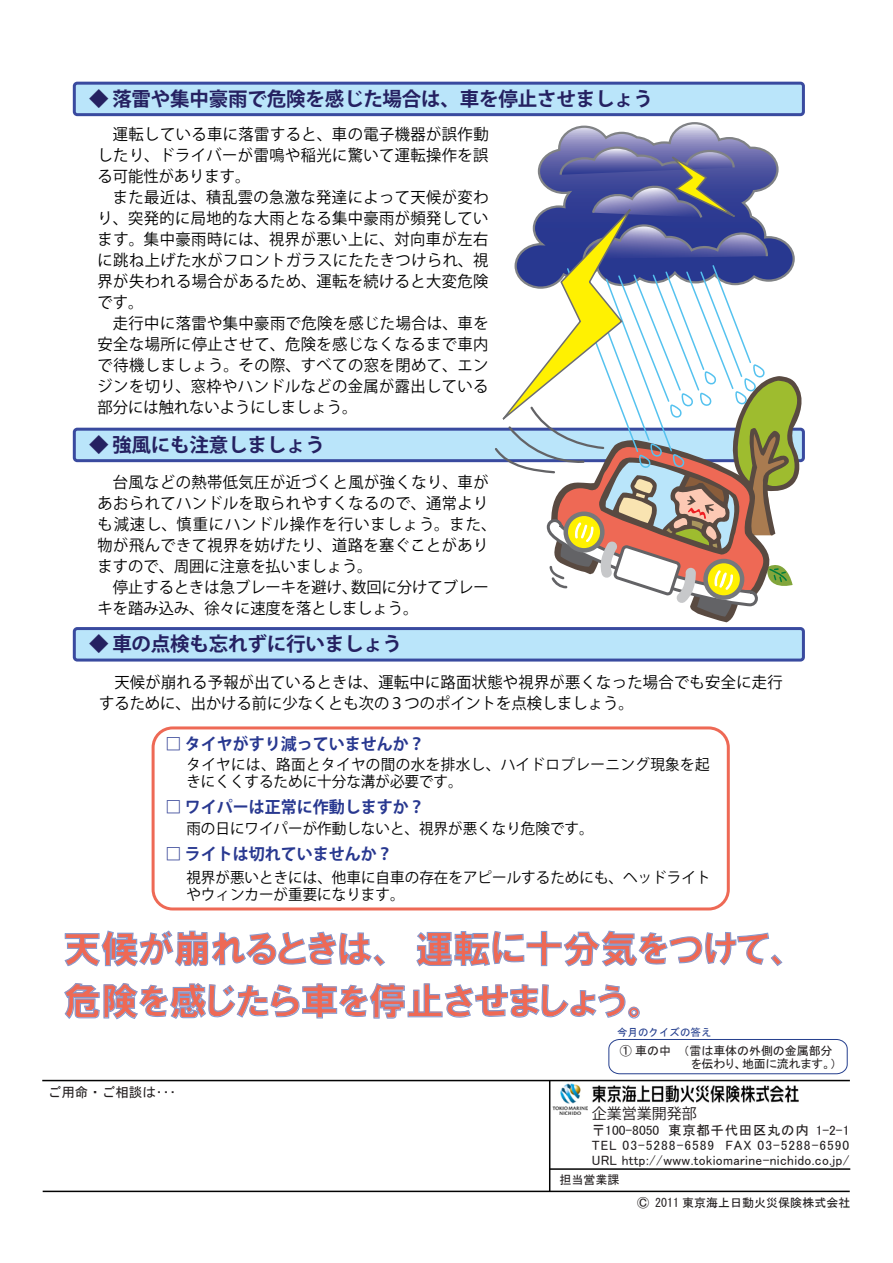
<style>
.page{position:relative;width:893px;height:1263px;background:#fff}
.page>*{position:absolute;margin:0;border:0;box-sizing:border-box;transform-origin:0 0}
.t1{font:37.5px/52.5px "HGP Soei Kakugothic UB";color:#ee6955}
.t2{font:700 19.5px "Koz Go Pro";letter-spacing:-.01em;color:#252161}
.t3{font:700 16.5px "Koz Go Pro";color:#283890}
.t4{font:15.75px/21px "Koz Go Pro";letter-spacing:.025em;color:#000}
.t5{font:15px/16.5px "Koz Go Pro";color:#000}
.t6{font:15px/16.5px "Koz Go Pro";letter-spacing:.03em;color:#000}
.t7{font:15px "Koz Go Pro";color:#231f20}
.t8{font:13.5px/15px "MS P Gothic";letter-spacing:.025em;color:#231f20;text-align:justify}
.t9{font:13.5px "MS Gothic";color:#231f20}
.t10{font:12px/13.5px "MS P Gothic";letter-spacing:-.01em;color:#231f20}
.t11{font:12px "MS Gothic";color:#231f20}
.t12{font:10.5px "MS Gothic";color:#253f8e}
</style>
<div class="page">
<img style="left:552px;top:1084px;width:35px;height:31px">
<img style="left:592px;top:1085px;width:207px;height:18px">
<hr style="left:43px;top:1190px;width:807px;height:2px;background:#030303">
<hr style="left:549px;top:1080px;width:1px;height:111px;background:#030303">
<hr style="left:550px;top:1168px;width:300px;height:2px;background:#030303">
<hr style="left:42px;top:1080px;width:808px;height:1px;background:#030303">
<svg style="left:608px;top:1039px;width:240px;height:35px"></svg>
<div style="left:74px;top:83px;width:729px;height:32px;background:#bae5fa;border-radius:3px"></div>
<div style="left:73px;top:82px;width:732px;height:34px;border:3px solid #394a9f;border-radius:3px"></div>
<div style="left:74px;top:429px;width:729px;height:32px;background:#bae5fa;border-radius:3px"></div>
<div style="left:73px;top:428px;width:732px;height:34px;border:3px solid #394a9f;border-radius:3px"></div>
<div style="left:74px;top:628px;width:729px;height:32px;background:#bae5fa;border-radius:3px"></div>
<div style="left:73px;top:627px;width:732px;height:34px;border:3px solid #394a9f;border-radius:3px"></div>
<svg style="left:64px;top:930px;width:719px;height:90px"></svg>
<svg style="left:558px;top:122px;width:191px;height:23px"></svg>
<div style="left:152px;top:726px;width:578px;height:184px;border:3px solid #ee6955;border-radius:20px"></div>
<svg style="left:493px;top:145px;width:312px;height:477px"></svg>
<p class="t2" style="left:89px;top:86px;width:566px">◆ 落雷や集中豪雨で危険を感じた場合は、車を停止させましょう</p>
<p class="t4" style="left:98px;top:124px;width:392px">　運転している車に落雷すると、車の電子機器が誤作動したり、ドライバーが雷鳴や稲光に驚いて運転操作を誤る可能性があります。<br>　また最近は、積乱雲の急激な発達によって天候が変わり、突発的に局地的な大雨となる集中豪雨が頻発しています。集中豪雨時には、視界が悪い上に、対向車が左右に跳ね上げた水がフロントガラスにたたきつけられ、視界が失われる場合があるため、運転を続けると大変危険です。<br>　走行中に落雷や集中豪雨で危険を感じた場合は、車を安全な場所に停止させて、危険を感じなくなるまで車内で待機しましょう。その際、すべての窓を閉めて、エンジンを切り、窓枠やハンドルなどの金属が露出している部分には触れないようにしましょう。</p>
<p class="t2" style="left:89px;top:432px;width:237px">◆ 強風にも注意しましょう</p>
<p class="t4" style="left:98px;top:472px;width:400px">　台風などの熱帯低気圧が近づくと風が強くなり、車があおられてハンドルを取られやすくなるので、通常よりも減速し、慎重にハンドル操作を行いましょう。また、物が飛んできて視界を妨げたり、道路を塞ぐことがありますので、周囲に注意を払いましょう。<br>　停止するときは急ブレーキを避け、数回に分けてブレーキを踏み込み、徐々に速度を落としましょう。</p>
<p class="t2" style="left:89px;top:631px;width:315px">◆ 車の点検も忘れずに行いましょう</p>
<p class="t4" style="left:99px;top:672px;width:685px">　天候が崩れる予報が出ているときは、運転中に路面状態や視界が悪くなった場合でも安全に走行するために、出かける前に少なくとも次の３つのポイントを点検しましょう。</p>
<p class="t3" style="left:165px;top:733px;width:261px">□ タイヤがすり減っていませんか？</p>
<p class="t6" style="left:186px;top:757px;width:525px">タイヤには、路面とタイヤの間の水を排水し、ハイドロプレーニング現象を起きにくくするために十分な溝が必要です。</p>
<p class="t3" style="left:165px;top:796px;width:261px">□ ワイパーは正常に作動しますか？</p>
<p class="t5" style="left:186px;top:820px;width:409px">雨の日にワイパーが作動しないと、視界が悪くなり危険です。</p>
<p class="t3" style="left:165px;top:843px;width:229px">□ ライトは切れていませんか？</p>
<p class="t5" style="left:186px;top:870px;width:526px">視界が悪いときには、他車に自車の存在をアピールするためにも、ヘッドライトやウィンカーが重要になります。</p>
<h1 class="t1" style="left:64px;top:922px;width:732px">天候が崩れるときは、運転に十分気をつけて、危険を感じたら車を停止させましょう。</h1>
<p class="t9" style="left:48px;top:1086px;width:130px">ご用命・ご相談は･･･</p>
<p class="t12" style="left:617px;top:1027px;width:96px">今月のクイズの答え</p>
<p class="t10" style="left:684px;top:1044px;width:158px;text-indent:-64px">① 車の中 （雷は車体の外側の金属部分　　を伝わり、地面に流れます。）</p>
<p class="t7" style="left:592px;top:1104px;width:106px">企業営業開発部</p>
<p class="t8" style="left:592px;top:1123px;width:259px">〒100-8050　東京都千代田区丸の内 1-2-1<br>TEL 03-5288-6589 FAX 03-5288-6590<br>URL http://www.tokiomarine-nichido.co.jp/</p>
<p class="t11" style="left:559px;top:1174px;width:61px">担当営業課</p>
<p class="t11" style="left:637px;top:1197px;width:214px">Ⓒ 2011 東京海上日動火災保険株式会社</p>
</div>
